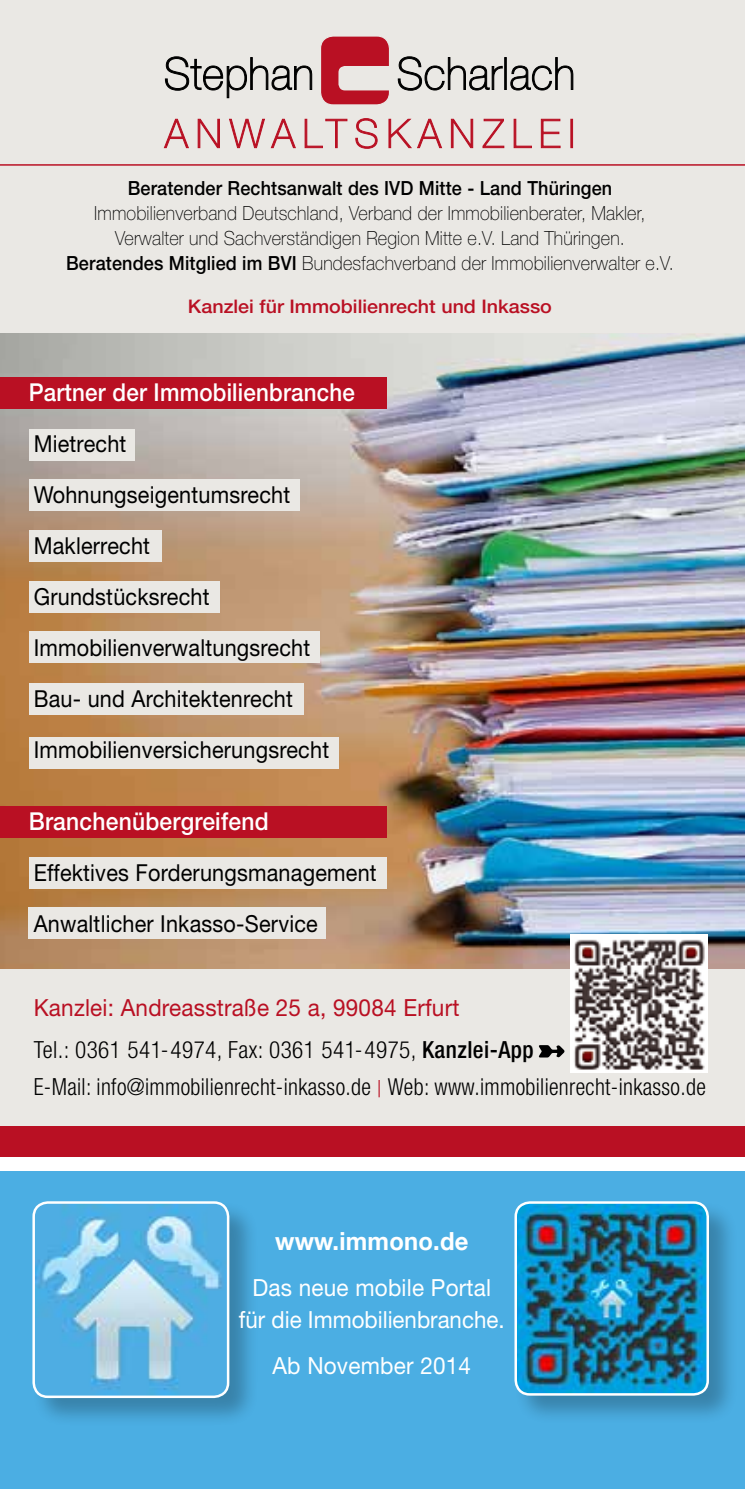
<style>
.page{position:relative;width:745px;height:1489px;background:#fff}
.page>*{position:absolute;margin:0;border:0;box-sizing:border-box;transform-origin:0 0}
.t1{font:700 25px "Helvetica Neue";letter-spacing:.01em;color:#fff;scale:.95 1}
.t2{font:500 24.75px "Helvetica Neue";letter-spacing:.01em;color:#fff;scale:.9 1}
.t3{font:500 24.75px "Helvetica Neue";letter-spacing:.01em;color:#fff;scale:.92 1}
.t4{font:23.5px/51px "Helvetica Neue";letter-spacing:.01em;color:#000;scale:.92 1}
.t5{font:23.5px/42.2px "Helvetica Neue";letter-spacing:.01em;color:#b91023;scale:.95 1}
.t6{font:300 condensed 23.5px "Helvetica Neue";letter-spacing:.015em;color:#000;scale:.94 1}
.t7{font:23.5px/32px "Helvetica Neue";letter-spacing:.01em;color:#fff;text-align:center;scale:.95 1}
.t8{font:100 19.5px/25px "Helvetica Neue";letter-spacing:.01em;color:#000;text-align:center;scale:.92 1}
.t9{font:500 19.5px "Helvetica Neue";letter-spacing:.01em;color:#000;scale:.92 1}
.t10{font:500 18.75px "Helvetica Neue";color:#b91023;scale:1.05 1}
.s1{font-weight:500}
.s2{font-weight:300;font-stretch:condensed;color:#000}
.s3{font-weight:500;font-stretch:condensed;color:#000}
.s4{color:#b91023}
</style>
<div class="page">
<div style="left:0;top:1171px;width:744px;height:317px;background:#4baee3"></div>
<div style="left:0;top:0;width:744px;height:346px;background:#eae8e4"></div>
<div style="left:0;top:964px;width:744px;height:165px;background:#eae8e4"></div>
<hr style="left:0;top:164px;width:744px;height:2px;background:#b91023">
<img style="left:0;top:333px;width:744px;height:635px">
<svg style="left:538px;top:1045px;width:26px;height:12px"></svg>
<img style="left:569px;top:934px;width:138px;height:138px">
<div style="left:0;top:377px;width:386px;height:32px;background:#b91023"></div>
<div style="left:0;top:805px;width:386px;height:32px;background:#b91023"></div>
<div style="left:0;top:1126px;width:744px;height:30px;background:#b91023"></div>
<div style="left:29px;top:429px;width:105px;height:31px;background:#eae8e4"></div>
<div style="left:29px;top:479px;width:270px;height:32px;background:#eae8e4"></div>
<div style="left:29px;top:530px;width:132px;height:32px;background:#eae8e4"></div>
<div style="left:29px;top:581px;width:190px;height:32px;background:#eae8e4"></div>
<div style="left:29px;top:631px;width:290px;height:32px;background:#eae8e4"></div>
<div style="left:29px;top:682px;width:274px;height:32px;background:#eae8e4"></div>
<div style="left:29px;top:736px;width:309px;height:32px;background:#eae8e4"></div>
<div style="left:29px;top:857px;width:357px;height:32px;background:#eae8e4"></div>
<div style="left:29px;top:907px;width:297px;height:32px;background:#eae8e4"></div>
<div style="left:320px;top:36px;width:69px;height:69px;background:#b91023;border-radius:13px"></div>
<svg style="left:165px;top:57px;width:407px;height:41px"></svg>
<div style="left:320px;top:35px;width:70px;height:70px;border:1px solid #eae8e4;border-radius:13px"></div>
<svg style="left:164px;top:118px;width:408px;height:30px"></svg>
<div style="left:513px;top:1200px;width:224px;height:224px;background:#000;opacity:.25"></div>
<img style="left:515px;top:1202px;width:192px;height:192px">
<div style="left:514px;top:1201px;width:194px;height:194px;border:2px solid #fff;border-radius:14px"></div>
<div style="left:32px;top:1200px;width:226px;height:227px;background:#000;opacity:.25"></div>
<img style="left:34px;top:1202px;width:194px;height:194px">
<div style="left:32px;top:1201px;width:197px;height:196px;border:2px solid #fff;border-radius:14px"></div>
<p class="t9" style="left:128px;top:176px;width:528px">Beratender Rechtsanwalt des IVD Mitte - Land Thüringen</p>
<p class="t8" style="left:66px;top:200px;width:661px">Immobilienverband Deutschland, Verband der Immobilienberater, Makler,<br>Verwalter und Sachverständigen Region Mitte e.V. Land Thüringen.<br><span class="s1">Beratendes Mitglied im BVI</span> Bundesfachverband der Immobilienverwalter e.V.</p>
<p class="t10" style="left:188px;top:295px;width:348px">Kanzlei für Immobilienrecht und Inkasso</p>
<p class="t2" style="left:29px;top:378px;width:364px">Partner der Immobilienbranche</p>
<p class="t4" style="left:34px;top:418px;width:322px">Mietrecht<br>Wohnungseigentumsrecht<br>Maklerrecht<br>Grundstücksrecht<br>Immobilienverwaltungsrecht<br>Bau- und Architektenrecht<br>Immobilienversicherungsrecht</p>
<p class="t3" style="left:29px;top:806px;width:262px">Branchenübergreifend</p>
<p class="t4" style="left:34px;top:846px;width:374px">Effektives Forderungsmanagement<br>Anwaltlicher Inkasso-Service</p>
<p class="t5" style="left:34px;top:986px;width:527px">Kanzlei: Andreasstraße 25 a, 99084 Erfurt<br><span class="s2">Tel.: 0361 541-4974, Fax: 0361 541-4975,</span> <span class="s3">Kanzlei-App</span></p>
<p class="t6" style="left:34px;top:1072px;width:716px">E-Mail: info@immobilienrecht-inkasso.de <span class="s4">|</span> Web: www.immobilienrecht-inkasso.de</p>
<p class="t1" style="left:275px;top:1225px;width:205px">www.immono.de</p>
<p class="t7" style="left:239px;top:1271px;width:281px">Das neue mobile Portal für die Immobilienbranche.</p>
<p class="t7" style="left:272px;top:1349px;width:210px">Ab November 2014</p>
</div>
